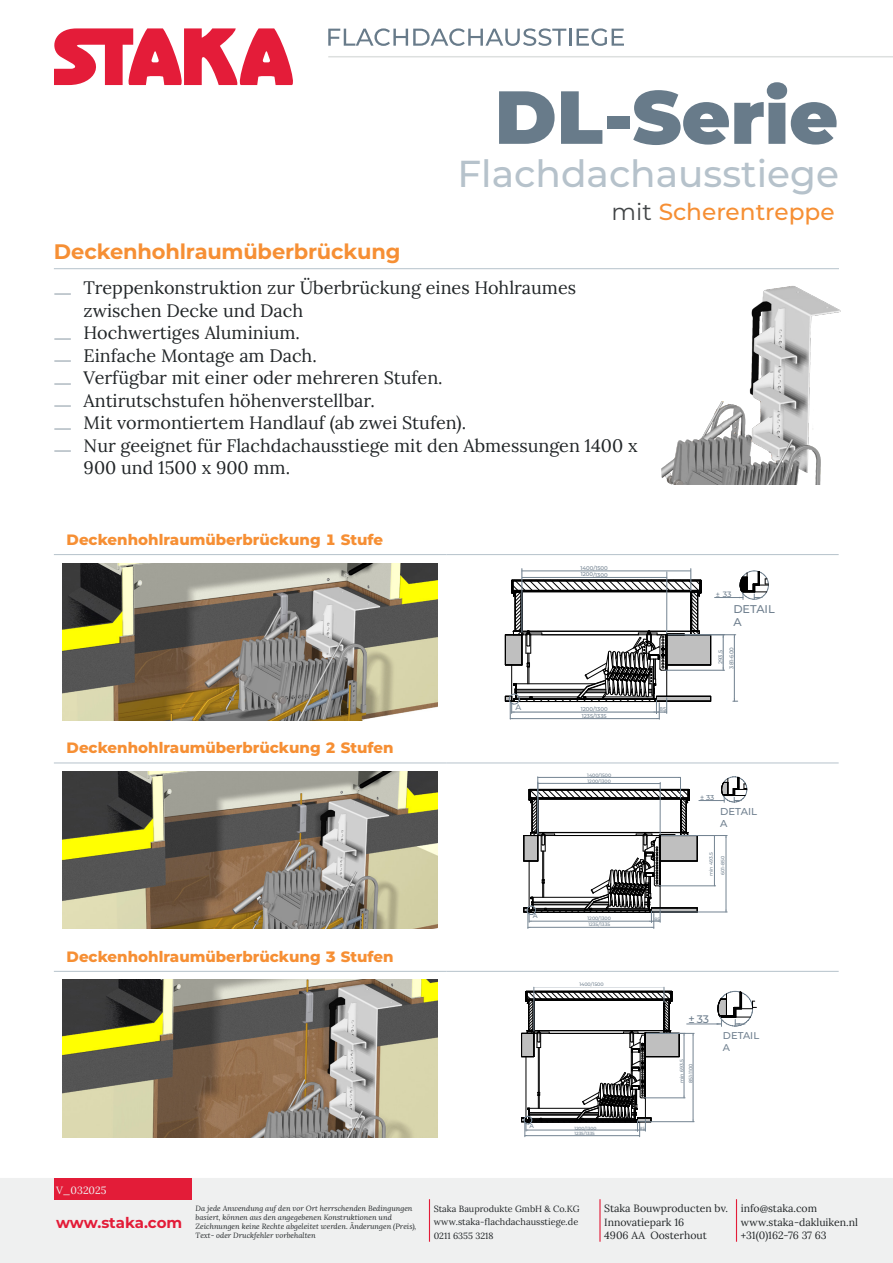
<style>
.page{position:relative;width:893px;height:1263px;background:#fff}
.page>*{position:absolute;margin:0;border:0;box-sizing:border-box;transform-origin:0 0}
.t1{font:900 75px "Montserrat";color:#687b8a}
.t2{font:500 37.5px "Montserrat";color:#b6c2cb}
.DL_Productcategorie{font:500 23.25px "Montserrat";color:#f68f34}
.DL_Paragraaf_Titel{font:700 21px "Montserrat";letter-spacing:-.01em;color:#f68f34}
.t3{font:18px/22.5px "Lora";color:#212527}
.DL_Tabel_tekening_titel{font:800 15px "Montserrat";color:#f68f34}
.t4{font:700 15px "Montserrat";letter-spacing:-.005em;color:#e31c38}
.t5{font:500 11.25px/13.2px "Montserrat";color:#70808f}
.t6{font:500 10.95px "Montserrat";color:#70808f}
.t7{font:10.5px/13.5px "Lora";color:#212527}
.t8{font:10.5px "Lora";color:#eff0f0}
.t9{font:500 10.05px/11.9px "Montserrat";color:#70808f}
.t10{font:500 9.9px/11.6px "Montserrat";color:#70808f}
.t11{font:9.15px "Lora";color:#212527}
.t12{font:9px "Lora";color:#212527}
.t13{font:500 7.95px "Montserrat";color:#70808f}
.t14{font:500 7.8px "Montserrat";color:#70808f}
.t15{font:italic 7.5px/9px "Lora";color:#212527}
.t16{font:500 7.2px "Montserrat";color:#70808f}
.t17{font:500 6.75px "Montserrat";color:#70808f}
.t18{font:500 6.15px "Montserrat";color:#70808f}
.t19{font:500 5.4px "Montserrat";color:#70808f}
.t20{font:500 4.8px/9px "Montserrat";color:#70808f}
.t21{font:500 4.5px "Montserrat";color:#70808f}
.s1{font-weight:400;color:#414446}
.s2{font-family:"Open Sans";font-weight:300;color:#687b8a}
.s3{font-size:7.2px}
</style>
<div class="page">
<svg style="left:54px;top:28px;width:239px;height:57px"></svg>
<hr style="left:328px;top:56px;width:565px;height:1px;background:#dde0df">
<svg style="left:328px;top:28px;width:243px;height:18px"></svg>
<svg style="left:577px;top:28px;width:47px;height:18px"></svg>
<div style="left:0;top:1178px;width:893px;height:85px;background:#eff0f0"></div>
<div style="left:54px;top:1178px;width:137px;height:21px;background:#e31c38"></div>
<hr style="left:736px;top:1199px;width:1px;height:43px;background:#e31c38">
<hr style="left:599px;top:1199px;width:2px;height:43px;background:#e31c38">
<hr style="left:429px;top:1199px;width:1px;height:43px;background:#e31c38">
<hr style="left:54px;top:554px;width:392px;height:1px;background:#b6c2cb">
<hr style="left:54px;top:763px;width:392px;height:1px;background:#b6c2cb">
<hr style="left:54px;top:971px;width:392px;height:1px;background:#b6c2cb">
<hr style="left:446px;top:554px;width:393px;height:1px;background:#b6c2cb">
<hr style="left:446px;top:763px;width:393px;height:1px;background:#b6c2cb">
<hr style="left:446px;top:971px;width:393px;height:1px;background:#b6c2cb">
<img style="left:62px;top:563px;width:376px;height:157px">
<svg style="left:505px;top:569px;width:263px;height:150px"></svg>
<hr style="left:685px;top:634px;width:40px;height:1px;background:#748492">
<hr style="left:665px;top:670px;width:60px;height:1px;background:#748492">
<hr style="left:723px;top:635px;width:1px;height:35px;background:#748492">
<hr style="left:522px;top:577px;width:145px;height:1px;background:#748492">
<hr style="left:522px;top:571px;width:169px;height:1px;background:#748492">
<img style="left:62px;top:771px;width:376px;height:158px">
<svg style="left:523px;top:777px;width:224px;height:151px"></svg>
<hr style="left:653px;top:912px;width:74px;height:1px;background:#748492">
<hr style="left:661px;top:835px;width:66px;height:1px;background:#748492">
<hr style="left:726px;top:835px;width:1px;height:77px;background:#748492">
<img style="left:62px;top:980px;width:376px;height:157px">
<svg style="left:716px;top:991px;width:40px;height:35px"></svg>
<hr style="left:687px;top:1024px;width:34px;height:1px;background:#748492">
<svg style="left:521px;top:987px;width:164px;height:150px"></svg>
<hr style="left:644px;top:1097px;width:41px;height:1px;background:#748492">
<hr style="left:684px;top:1033px;width:1px;height:65px;background:#748492">
<hr style="left:646px;top:1033px;width:48px;height:1px;background:#748492">
<hr style="left:639px;top:1121px;width:55px;height:1px;background:#748492">
<hr style="left:693px;top:1033px;width:1px;height:89px;background:#748492">
<hr style="left:54px;top:268px;width:785px;height:1px;background:#b6c2cb">
<img style="left:661px;top:286px;width:180px;height:199px">
<h1 class="t1" style="left:495px;top:61px;width:345px">DL-Serie</h1>
<h2 class="t2" style="left:457px;top:148px;width:383px">Flachdachausstiege</h2>
<p class="DL_Productcategorie" style="left:612px;top:196px;width:225px"><span class="s1">mit</span> Scherentreppe</p>
<p class="DL_Paragraaf_Titel" style="left:54px;top:237px;width:348px">Deckenhohlraumüberbrückung</p>
<p class="t3" style="left:84px;top:276px;width:494px;text-indent:-30px"><span class="s2">—</span> Treppenkonstruktion zur Überbrückung eines Hohlraumes zwischen Decke und Dach</p>
<p class="t3" style="left:54px;top:321px;width:248px"><span class="s2">—</span> Hochwertiges Aluminium.</p>
<p class="t3" style="left:54px;top:343px;width:264px"><span class="s2">—</span> Einfache Montage am Dach.</p>
<p class="t3" style="left:54px;top:366px;width:390px"><span class="s2">—</span> Verfügbar mit einer oder mehreren Stufen.</p>
<p class="t3" style="left:54px;top:388px;width:323px"><span class="s2">—</span> Antirutschstufen höhenverstellbar.</p>
<p class="t3" style="left:54px;top:411px;width:414px"><span class="s2">—</span> Mit vormontiertem Handlauf (ab zwei Stufen).</p>
<p class="t3" style="left:84px;top:433px;width:555px;text-indent:-30px"><span class="s2">—</span> Nur geeignet für Flachdachausstiege mit den Abmessungen 1400 x<br>900 und 1500 x 900 mm.</p>
<p class="DL_Tabel_tekening_titel" style="left:67px;top:528px;width:318px">Deckenhohlraumüberbrückung 1 Stufe</p>
<p class="DL_Tabel_tekening_titel" style="left:67px;top:737px;width:328px">Deckenhohlraumüberbrückung 2 Stufen</p>
<p class="DL_Tabel_tekening_titel" style="left:67px;top:945px;width:328px">Deckenhohlraumüberbrückung 3 Stufen</p>
<p class="t13" style="left:516px;top:701px;width:7px">A</p>
<p class="t17" style="left:533px;top:911px;width:6px">A</p>
<p class="t18" style="left:530px;top:1121px;width:6px">A</p>
<p class="t19" style="left:580px;top:564px;width:29px">1400/1500</p>
<p class="t19" style="left:581px;top:571px;width:28px">1200/1300</p>
<p class="t19" style="left:581px;top:706px;width:28px">1200/1300</p>
<p class="t19" style="left:660px;top:706px;width:8px">85</p>
<p class="t19" style="left:582px;top:712px;width:26px">1235/1335</p>
<p class="t20" style="left:587px;top:770px;width:25px">1400/1500</p>
<p class="t20" style="left:587px;top:776px;width:25px">1200/1300</p>
<p class="t20" style="left:587px;top:914px;width:25px">1200/1300</p>
<p class="t20" style="left:654px;top:914px;width:7px">85</p>
<p class="t20" style="left:588px;top:920px;width:23px">1235/1335</p>
<p class="t14" style="left:716px;top:588px;width:17px"><span class="s3">±</span> 33</p>
<p class="t5" style="left:733px;top:602px;width:43px">DETAIL<br>A</p>
<p class="t19" style="left:728px;top:668px;width:23px;rotate:-90deg">381-600</p>
<p class="t19" style="left:717px;top:664px;width:15px;rotate:-90deg">293.5</p>
<p class="t16" style="left:700px;top:792px;width:16px">± 33</p>
<p class="t9" style="left:720px;top:805px;width:38px">DETAIL<br>A</p>
<p class="t20" style="left:706px;top:876px;width:25px;rotate:-90deg">min 493.5</p>
<p class="t20" style="left:718px;top:875px;width:20px;rotate:-90deg">601-850</p>
<p class="t20" style="left:579px;top:979px;width:26px">1400/1500</p>
<p class="t21" style="left:574px;top:1125px;width:24px">1200/1300</p>
<p class="t21" style="left:640px;top:1125px;width:7px">85</p>
<p class="t21" style="left:574px;top:1130px;width:22px">1235/1335</p>
<p class="t6" style="left:688px;top:1011px;width:22px">±33</p>
<p class="t20" style="left:677px;top:1083px;width:25px;rotate:-90deg">min 693.5<br>851-1100</p>
<p class="t10" style="left:723px;top:1029px;width:38px">DETAIL<br>A</p>
<p class="t8" style="left:56px;top:1182px;width:52px">V_032025</p>
<p class="t4" style="left:56px;top:1211px;width:128px">www.staka.com</p>
<p class="t15" style="left:196px;top:1203px;width:222px">Da jede Anwendung auf den vor Ort herrschenden Bedingungen basiert, können aus den angegebenen Konstruktionen und Zeichnungen keine Rechte abgeleitet werden. Änderungen (Preis), Text- oder Druckfehler vorbehalten</p>
<p class="t12" style="left:434px;top:1201px;width:147px">Staka Bauprodukte GmbH &amp; Co.KG</p>
<p class="t11" style="left:434px;top:1215px;width:146px">www.staka-flachdachausstiege.de</p>
<p class="t12" style="left:434px;top:1228px;width:61px">0211 6355 3218</p>
<p class="t7" style="left:604px;top:1201px;width:125px">Staka Bouwproducten bv.<br>Innovatiepark 16<br>4906 AA Oosterhout</p>
<p class="t7" style="left:741px;top:1201px;width:119px">info@staka.com www.staka-dakluiken.nl +31(0)162-76 37 63</p>
</div>
